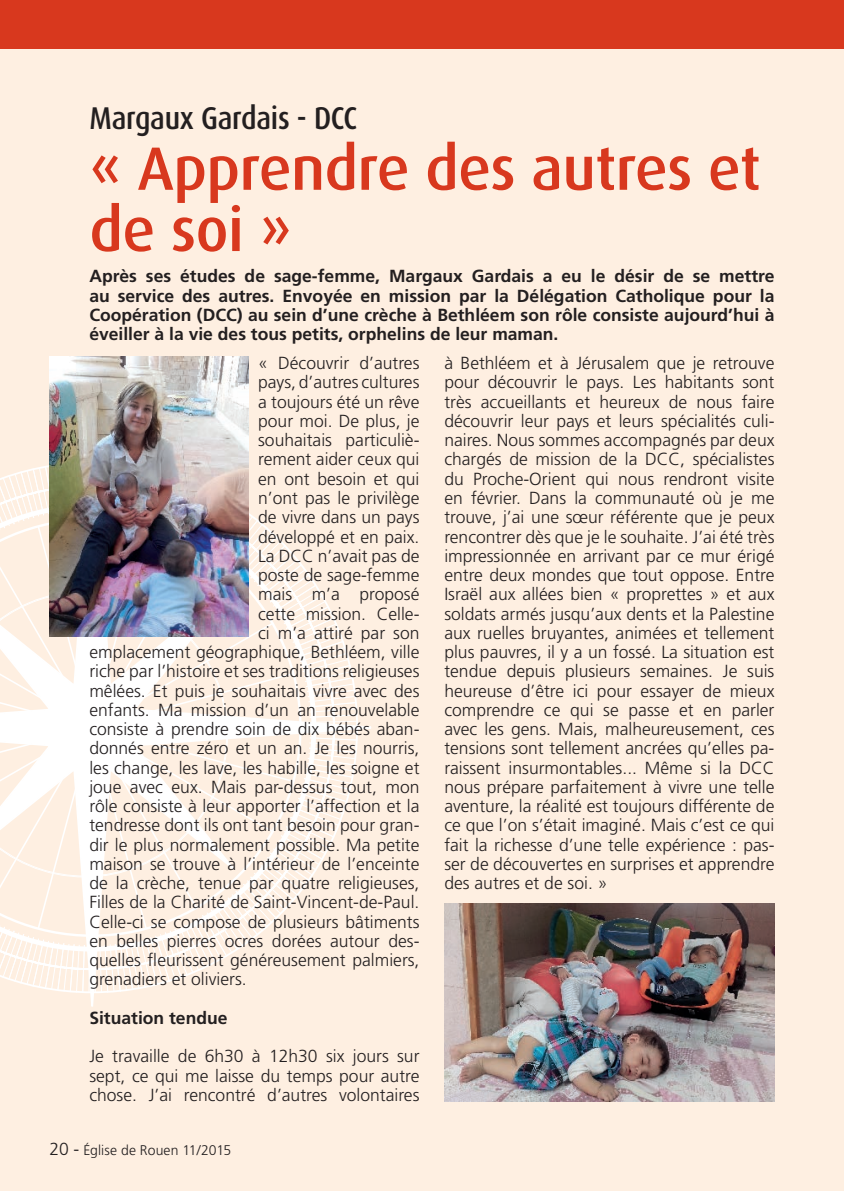
<style>
.page{position:relative;width:844px;height:1191px;background:#fff}
.page>*{position:absolute;margin:0;border:0;box-sizing:border-box;transform-origin:0 0}
.t1{font:500 61.25px/61.2px "Dax";letter-spacing:-.01em;color:#d8381e}
.t2{font:500 31.5px "Dax";letter-spacing:-.01em;color:#231f20;scale:.9 1}
.t3{font:300 17.5px/19.2px "Frutiger";color:#231f20;text-align:justify}
.t4{font:700 17.5px/19.2px "Frutiger";color:#231f20;text-align:justify}
.t5{font:300 14px "Frutiger";letter-spacing:.005em;color:#231f20}
.s1{font-size:17.5px}
</style>
<div class="page">
<div style="left:0;top:0;width:843px;height:1191px;background:#feefe1"></div>
<svg style="left:0;top:448px;width:371px;height:558px"></svg>
<div style="left:0;top:0;width:843px;height:48px;background:#d8381e"></div>
<img style="left:50px;top:356px;width:198px;height:280px">
<img style="left:444px;top:903px;width:330px;height:198px">
<h2 class="t2" style="left:89px;top:100px;width:299px">Margaux Gardais - DCC</h2>
<h1 class="t1" style="left:89px;top:138px;width:672px">« Apprendre des autres et de soi »</h1>
<p class="t4" style="left:89px;top:267px;width:686px">Après ses études de sage-femme, Margaux Gardais a eu le désir de se mettre au service des autres. Envoyée en mission par la Délégation Catholique pour la Coopération (DCC) au sein d’une crèche à Bethléem son rôle consiste aujourd’hui à éveiller à la vie des tous petits, orphelins de leur maman.</p>
<p class="t3" style="left:258px;top:354px;width:163px">« Découvrir d’autres</p>
<p class="t3" style="left:258px;top:373px;width:163px">pays, d’autres cultures</p>
<p class="t3" style="left:258px;top:392px;width:163px">a toujours été un rêve</p>
<p class="t3" style="left:258px;top:411px;width:163px">pour moi. De plus, je</p>
<p class="t3" style="left:258px;top:431px;width:163px">souhaitais particuliè-</p>
<p class="t3" style="left:258px;top:450px;width:163px">rement aider ceux qui</p>
<p class="t3" style="left:258px;top:469px;width:163px">en ont besoin et qui</p>
<p class="t3" style="left:258px;top:488px;width:163px">n’ont pas le privilège</p>
<p class="t3" style="left:258px;top:508px;width:163px">de vivre dans un pays</p>
<p class="t3" style="left:258px;top:527px;width:163px">développé et en paix.</p>
<p class="t3" style="left:258px;top:546px;width:163px">La DCC n’avait pas de</p>
<p class="t3" style="left:258px;top:565px;width:163px">poste de sage-femme</p>
<p class="t3" style="left:258px;top:585px;width:163px">mais m’a proposé</p>
<p class="t3" style="left:258px;top:604px;width:163px">cette mission. Celle-</p>
<p class="t3" style="left:258px;top:623px;width:163px">ci m’a attiré par son</p>
<p class="t3" style="left:89px;top:642px;width:331px">emplacement géographique, Bethléem, ville</p>
<p class="t3" style="left:89px;top:662px;width:331px">riche par l’histoire et ses traditions religieuses</p>
<p class="t3" style="left:89px;top:681px;width:331px">mêlées. Et puis je souhaitais vivre avec des</p>
<p class="t3" style="left:89px;top:700px;width:331px">enfants. Ma mission d’un an renouvelable</p>
<p class="t3" style="left:89px;top:719px;width:331px">consiste à prendre soin de dix bébés aban-</p>
<p class="t3" style="left:89px;top:739px;width:331px">donnés entre zéro et un an. Je les nourris,</p>
<p class="t3" style="left:89px;top:758px;width:331px">les change, les lave, les habille, les soigne et</p>
<p class="t3" style="left:89px;top:777px;width:331px">joue avec eux. Mais par-dessus tout, mon</p>
<p class="t3" style="left:89px;top:796px;width:331px">rôle consiste à leur apporter l’affection et la</p>
<p class="t3" style="left:89px;top:816px;width:331px">tendresse dont ils ont tant besoin pour gran-</p>
<p class="t3" style="left:89px;top:835px;width:331px">dir le plus normalement possible. Ma petite</p>
<p class="t3" style="left:89px;top:854px;width:331px">maison se trouve à l’intérieur de l’enceinte</p>
<p class="t3" style="left:89px;top:873px;width:331px">de la crèche, tenue par quatre religieuses,</p>
<p class="t3" style="left:89px;top:893px;width:331px">Filles de la Charité de Saint-Vincent-de-Paul.</p>
<p class="t3" style="left:89px;top:912px;width:331px">Celle-ci se compose de plusieurs bâtiments</p>
<p class="t3" style="left:89px;top:931px;width:331px">en belles pierres ocres dorées autour des-</p>
<p class="t3" style="left:89px;top:950px;width:331px">quelles fleurissent généreusement palmiers,</p>
<p class="t3" style="left:89px;top:970px;width:159px">grenadiers et oliviers.</p>
<p class="t4" style="left:89px;top:1008px;width:140px">Situation tendue</p>
<p class="t3" style="left:89px;top:1047px;width:331px">Je travaille de 6h30 à 12h30 six jours sur sept, ce qui me laisse du temps pour autre chose. J’ai rencontré d’autres volontaires</p>
<p class="t3" style="left:444px;top:354px;width:331px">à Bethléem et à Jérusalem que je retrouve pour découvrir le pays. Les habitants sont très accueillants et heureux de nous faire découvrir leur pays et leurs spécialités culi&shy;naires. Nous sommes accompagnés par deux chargés de mission de la DCC, spécialistes du Proche-Orient qui nous rendront visite en février. Dans la communauté où je me trouve, j’ai une sœur référente que je peux rencontrer dès que je le souhaite. J’ai été très impressionnée en arrivant par ce mur érigé entre deux mondes que tout oppose. Entre Israël aux allées bien « proprettes » et aux soldats armés jusqu’aux dents et la Palestine aux ruelles bruyantes, animées et tellement plus pauvres, il y a un fossé. La situation est tendue depuis plusieurs semaines. Je suis heureuse d’être ici pour essayer de mieux comprendre ce qui se passe et en parler avec les gens. Mais, malheureusement, ces tensions sont tellement ancrées qu’elles pa&shy;raissent insurmontables... Même si la DCC nous prépare parfaitement à vivre une telle aventure, la réalité est toujours différente de ce que l’on s’était imaginé. Mais c’est ce qui fait la richesse d’une telle expérience : pas&shy;ser de découvertes en surprises et apprendre des autres et de soi. »</p>
<p class="t5" style="left:50px;top:1141px;width:183px"><span class="s1">20 -</span> Église de Rouen 11/2015</p>
</div>
